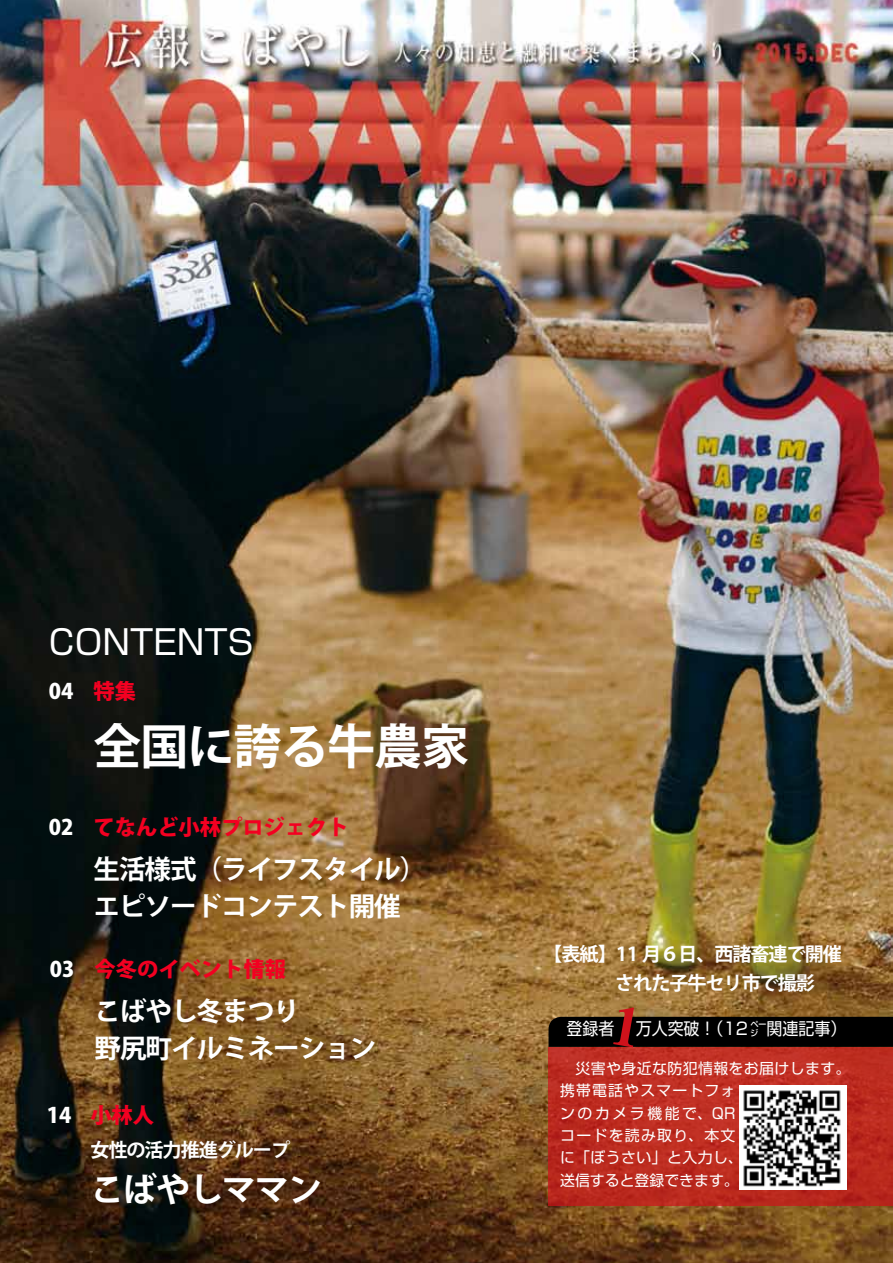
<style>
.page{position:relative;width:893px;height:1263px;background:#fff}
.page>*{position:absolute;margin:0;border:0;box-sizing:border-box;transform-origin:0 0}
.t1{font:700 47.85px "Koz Go Pro";letter-spacing:-.02em;color:#fff}
.t2{font:34.05px "Shin Go Pro";color:#fff}
.t3{font:700 34.05px "Koz Go Pro";letter-spacing:-.03em;color:#fff}
.t4{font:700 26.55px/36.9px "Koz Go Pro";letter-spacing:-.04em;color:#fff}
.t5{font:800 21.3px "Koz Go Pro";color:#f30021}
.t6{font:800 21.3px "Koz Go Pro";color:#fff}
.t7{font:700 19.2px/29.5px "Koz Go Pro";letter-spacing:-.055em;color:#fff}
.t8{font:16.95px "Shin Go Pro";color:#fff;scale:.94 1}
.t9{font:14.85px/22.4px "Shin Go Pro";letter-spacing:.03em;color:#fff}
</style>
<div class="page">
<img style="left:0;top:0;width:893px;height:1263px">
<svg style="left:549px;top:1047px;width:344px;height:159px;background:#bd2c21"></svg>
<img style="left:740px;top:1085px;width:106px;height:104px">
<svg style="left:548px;top:1004px;width:345px;height:43px;background:#2e210f"></svg>
<h2 class="t2" style="left:49px;top:614px;width:206px">CONTENTS</h2>
<h3 class="t5" style="left:94px;top:677px;width:44px">特集</h3>
<h3 class="t6" style="left:49px;top:677px;width:26px">04</h3>
<h1 class="t1" style="left:94px;top:716px;width:377px">全国に誇る牛農家</h1>
<h3 class="t6" style="left:49px;top:813px;width:26px">02</h3>
<h3 class="t6" style="left:50px;top:955px;width:26px">03</h3>
<h3 class="t5" style="left:94px;top:813px;width:257px">てなんど小林プロジェクト</h3>
<h3 class="t4" style="left:94px;top:852px;width:334px">生活様式（ライフスタイル(エピソードコンテスト開催</h3>
<h3 class="t5" style="left:95px;top:955px;width:193px">今冬のイベント情報</h3>
<h3 class="t4" style="left:95px;top:994px;width:283px">こばやし冬まつり<br>野尻町イルミネーション</h3>
<h3 class="t6" style="left:47px;top:1101px;width:26px">14</h3>
<h3 class="t5" style="left:90px;top:1101px;width:65px">小林人</h3>
<p class="t7" style="left:90px;top:1136px;width:201px">女性の活力推進グループ</p>
<h2 class="t3" style="left:90px;top:1167px;width:233px">こばやしママン</h2>
<p class="t7" style="left:553px;top:940px;width:291px;text-indent:-10px">【表紙】11 月６日、西諸畜連で開催　　　された子牛セリ市で撮影</p>
<p class="t8" style="left:566px;top:1015px;width:299px">登録者　万人突破！（12 ㌻関連記事(</p>
<p class="t9" style="left:560px;top:1055px;width:292px">　災害や身近な防犯情報をお届けします。携帯電話やスマートフォ<br>ンのカメラ機能で、QR<br>コードを読み取り、本文<br>に「ぼうさい」と入力し、<br>送信すると登録できます。</p>
</div>
